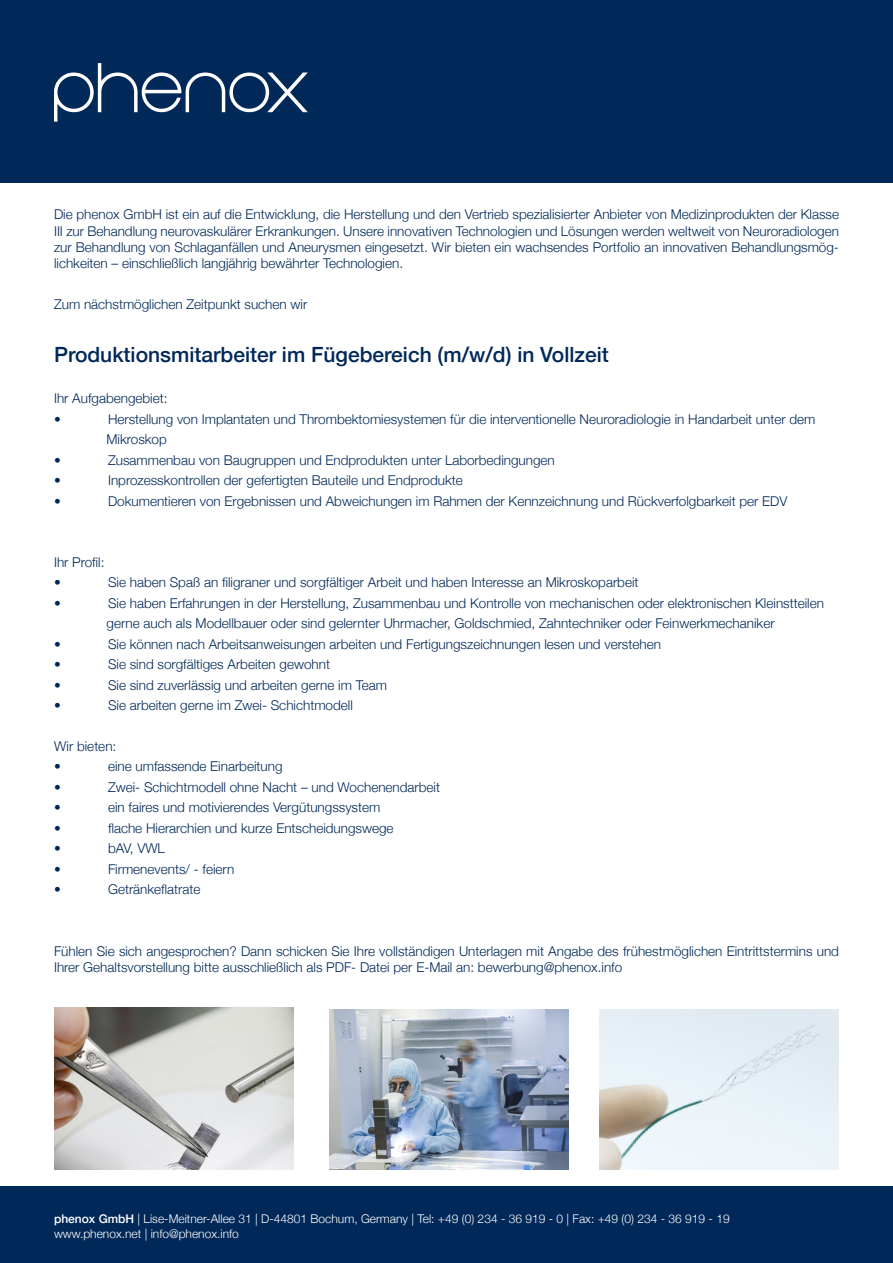
<style>
.page{position:relative;width:893px;height:1263px;background:#fff}
.page>*{position:absolute;margin:0;border:0;box-sizing:border-box;transform-origin:0 0}
.t1{font:500 21px "Helvetica Neue";color:#002858}
.t2{font:300 13.5px/16.2px "Helvetica Neue";color:#002858;text-align:justify}
.t3{font:300 12px "Helvetica Neue";color:#fff}
.s1{font-weight:500}
</style>
<div class="page">
<div style="left:0;top:0;width:893px;height:183px;background:#002858"></div>
<svg style="left:54px;top:63px;width:254px;height:59px"></svg>
<div style="left:0;top:1186px;width:893px;height:77px;background:#002858"></div>
<img style="left:54px;top:1008px;width:239px;height:161px">
<img style="left:329px;top:1010px;width:240px;height:159px">
<img style="left:600px;top:1010px;width:239px;height:159px">
<p class="t2" style="left:54px;top:205px;width:786px">Die phenox GmbH ist ein auf die Entwicklung, die Herstellung und den Vertrieb spezialisierter Anbieter von Medizinprodukten der Klasse III zur Behandlung neurovaskulärer Erkrankungen. Unsere innovativen Technologien und Lösungen werden weltweit von Neuroradiologen zur Behandlung von Schlaganfällen und Aneurysmen eingesetzt. Wir bieten ein wachsendes Portfolio an innovativen Behandlungsmög&shy;lichkeiten – einschließlich langjährig bewährter Technologien.</p>
<p class="t2" style="left:54px;top:295px;width:255px">Zum nächstmöglichen Zeitpunkt suchen wir</p>
<p class="t1" style="left:54px;top:338px;width:556px">Produktionsmitarbeiter im Fügebereich (m/w/d) in Vollzeit</p>
<p class="t2" style="left:54px;top:389px;width:115px">Ihr Aufgabengebiet:</p>
<p class="t2" style="left:54px;top:410px;width:8px">•</p>
<p class="t2" style="left:108px;top:410px;width:709px">Herstellung von Implantaten und Thrombektomiesystemen für die interventionelle Neuroradiologie in Handarbeit unter dem</p>
<p class="t2" style="left:107px;top:430px;width:62px">Mikroskop</p>
<p class="t2" style="left:54px;top:451px;width:8px">•</p>
<p class="t2" style="left:108px;top:451px;width:448px">Zusammenbau von Baugruppen und Endprodukten unter Laborbedingungen</p>
<p class="t2" style="left:54px;top:471px;width:8px">•</p>
<p class="t2" style="left:108px;top:471px;width:356px">Inprozesskontrollen der gefertigten Bauteile und Endprodukte</p>
<p class="t2" style="left:54px;top:492px;width:8px">•</p>
<p class="t2" style="left:108px;top:492px;width:681px">Dokumentieren von Ergebnissen und Abweichungen im Rahmen der Kennzeichnung und Rückverfolgbarkeit per EDV</p>
<p class="t2" style="left:54px;top:553px;width:52px">Ihr Profil:</p>
<p class="t2" style="left:54px;top:573px;width:8px">•</p>
<p class="t2" style="left:108px;top:573px;width:532px">Sie haben Spaß an filigraner und sorgfältiger Arbeit und haben Interesse an Mikroskoparbeit</p>
<p class="t2" style="left:54px;top:594px;width:8px">•</p>
<p class="t2" style="left:108px;top:594px;width:717px">Sie haben Erfahrungen in der Herstellung, Zusammenbau und Kontrolle von mechanischen oder elektronischen Kleinstteilen</p>
<p class="t2" style="left:107px;top:614px;width:670px">gerne auch als Modellbauer oder sind gelernter Uhrmacher, Goldschmied, Zahntechniker oder Feinwerkmechaniker</p>
<p class="t2" style="left:54px;top:635px;width:8px">•</p>
<p class="t2" style="left:108px;top:635px;width:554px">Sie können nach Arbeitsanweisungen arbeiten und Fertigungszeichnungen lesen und verstehen</p>
<p class="t2" style="left:54px;top:655px;width:8px">•</p>
<p class="t2" style="left:108px;top:655px;width:224px">Sie sind sorgfältiges Arbeiten gewohnt</p>
<p class="t2" style="left:54px;top:676px;width:8px">•</p>
<p class="t2" style="left:108px;top:676px;width:281px">Sie sind zuverlässig und arbeiten gerne im Team</p>
<p class="t2" style="left:54px;top:696px;width:8px">•</p>
<p class="t2" style="left:108px;top:696px;width:246px">Sie arbeiten gerne im Zwei- Schichtmodell</p>
<p class="t2" style="left:54px;top:737px;width:64px">Wir bieten:</p>
<p class="t2" style="left:54px;top:757px;width:8px">•</p>
<p class="t2" style="left:108px;top:757px;width:176px">eine umfassende Einarbeitung</p>
<p class="t2" style="left:54px;top:778px;width:8px">•</p>
<p class="t2" style="left:108px;top:778px;width:334px">Zwei- Schichtmodell ohne Nacht – und Wochenendarbeit</p>
<p class="t2" style="left:54px;top:798px;width:8px">•</p>
<p class="t2" style="left:108px;top:798px;width:274px">ein faires und motivierendes Vergütungssystem</p>
<p class="t2" style="left:54px;top:819px;width:8px">•</p>
<p class="t2" style="left:108px;top:819px;width:287px">flache Hierarchien und kurze Entscheidungswege</p>
<p class="t2" style="left:54px;top:839px;width:8px">•</p>
<p class="t2" style="left:108px;top:839px;width:58px">bAV, VWL</p>
<p class="t2" style="left:54px;top:860px;width:8px">•</p>
<p class="t2" style="left:108px;top:860px;width:128px">Firmenevents/ - feiern</p>
<p class="t2" style="left:54px;top:880px;width:8px">•</p>
<p class="t2" style="left:108px;top:880px;width:94px">Getränkeflatrate</p>
<p class="t2" style="left:54px;top:941px;width:786px">Fühlen Sie sich angesprochen? Dann schicken Sie Ihre vollständigen Unterlagen mit Angabe des frühestmöglichen Eintrittstermins und<br>Ihrer Gehaltsvorstellung bitte ausschließlich als PDF- Datei per E-Mail an: bewerbung@phenox.info</p>
<p class="t3" style="left:54px;top:1209px;width:677px"><span class="s1">phenox GmbH</span> | Lise-Meitner-Allee 31 | D-44801 Bochum, Germany | Tel: +49 (0) 234 - 36 919 - 0 | Fax: +49 (0) 234 - 36 919 - 19</p>
<p class="t3" style="left:54px;top:1224px;width:186px">www.phenox.net | info@phenox.info</p>
</div>
